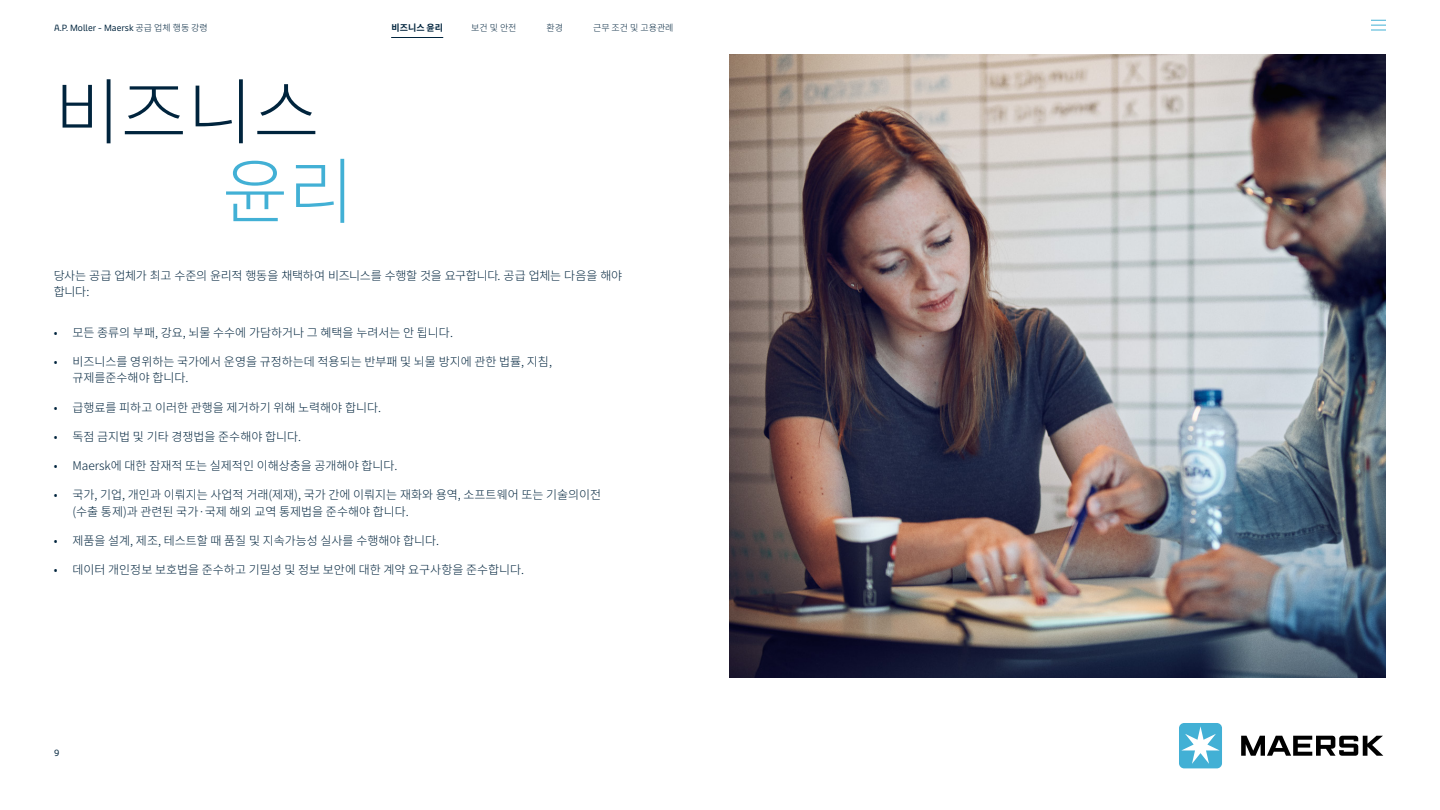
<style>
.page{position:relative;width:1440px;height:810px;background:#fff}
.page>*{position:absolute;margin:0;border:0;box-sizing:border-box;transform-origin:0 0}
.t1{font:300 72px "Source Han Sans KR";color:#00243d}
.t2{font:300 72px "Source Han Sans KR";color:#42b0d5}
.t3{font:300 12px/16.5px "Source Han Sans KR";color:#00243d}
.t4{font:300 12px/16.5px "Source Han Sans KR";letter-spacing:-.025em;color:#00243d}
.t5{font:9px "Maersk Text";color:#00243d}
.t6{font:300 9px "Source Han Sans KR";color:#00243d}
.t7{font:700 9px "Source Han Sans KR";color:#00243d}
.s1{font-family:"Source Han Sans KR";font-weight:300}
</style>
<div class="page">
<hr style="left:391px;top:37px;width:52px;height:1px;background:#00243d">
<img style="left:729px;top:54px;width:657px;height:624px">
<svg style="left:1241px;top:736px;width:142px;height:20px"></svg>
<div style="left:1179px;top:723px;width:43px;height:45px;background:#42b0d5;border-radius:5px"></div>
<svg style="left:1181px;top:726px;width:39px;height:38px"></svg>
<svg style="left:1371px;top:20px;width:15px;height:11px"></svg>
<p class="t5" style="left:54px;top:20px;width:155px">A.P. Moller - Maersk <span class="s1">공급 업체 행동 강령</span></p>
<h1 class="t1" style="left:55px;top:71px;width:266px">비즈니스</h1>
<h1 class="t2" style="left:222px;top:151px;width:134px">윤리</h1>
<p class="t7" style="left:392px;top:23px;width:53px">비즈니스 윤리</p>
<p class="t6" style="left:471px;top:23px;width:47px">보건 및 안전</p>
<p class="t6" style="left:547px;top:23px;width:18px">환경</p>
<p class="t6" style="left:593px;top:23px;width:82px">근무 조건 및 고용관례</p>
<p class="t4" style="left:54px;top:267px;width:570px">당사는 공급 업체가 최고 수준의 윤리적 행동을 채택하여 비즈니스를 수행할 것을 요구합니다. 공급 업체는 다음을 해야 합니다:</p>
<p class="t3" style="left:54px;top:324px;width:401px">• 모든 종류의 부패, 강요, 뇌물 수수에 가담하거나 그 혜택을 누려서는 안 됩니다.</p>
<p class="t3" style="left:72px;top:353px;width:481px;text-indent:-19px">• 비즈니스를 영위하는 국가에서 운영을 규정하는데 적용되는 반부패 및 뇌물 방지에 관한 법률, 지침, 규제를준수해야 합니다.</p>
<p class="t3" style="left:54px;top:399px;width:329px">• 급행료를 피하고 이러한 관행을 제거하기 위해 노력해야 합니다.</p>
<p class="t3" style="left:54px;top:428px;width:249px">• 독점 금지법 및 기타 경쟁법을 준수해야 합니다.</p>
<p class="t3" style="left:54px;top:458px;width:345px">• Maersk에 대한 잠재적 또는 실제적인 이해상충을 공개해야 합니다.</p>
<p class="t3" style="left:72px;top:487px;width:530px;text-indent:-19px">• 국가, 기업, 개인과 이뤄지는 사업적 거래(제재), 국가 간에 이뤄지는 재화와 용역, 소프트웨어 또는 기술의이전 (수출 통제)과 관련된 국가·국제 해외 교역 통제법을 준수해야 합니다.</p>
<p class="t3" style="left:54px;top:533px;width:387px">• 제품을 설계, 제조, 테스트할 때 품질 및 지속가능성 실사를 수행해야 합니다.</p>
<p class="t3" style="left:54px;top:562px;width:472px">• 데이터 개인정보 보호법을 준수하고 기밀성 및 정보 보안에 대한 계약 요구사항을 준수합니다.</p>
<p class="t5" style="left:54px;top:745px;width:7px">9</p>
</div>
